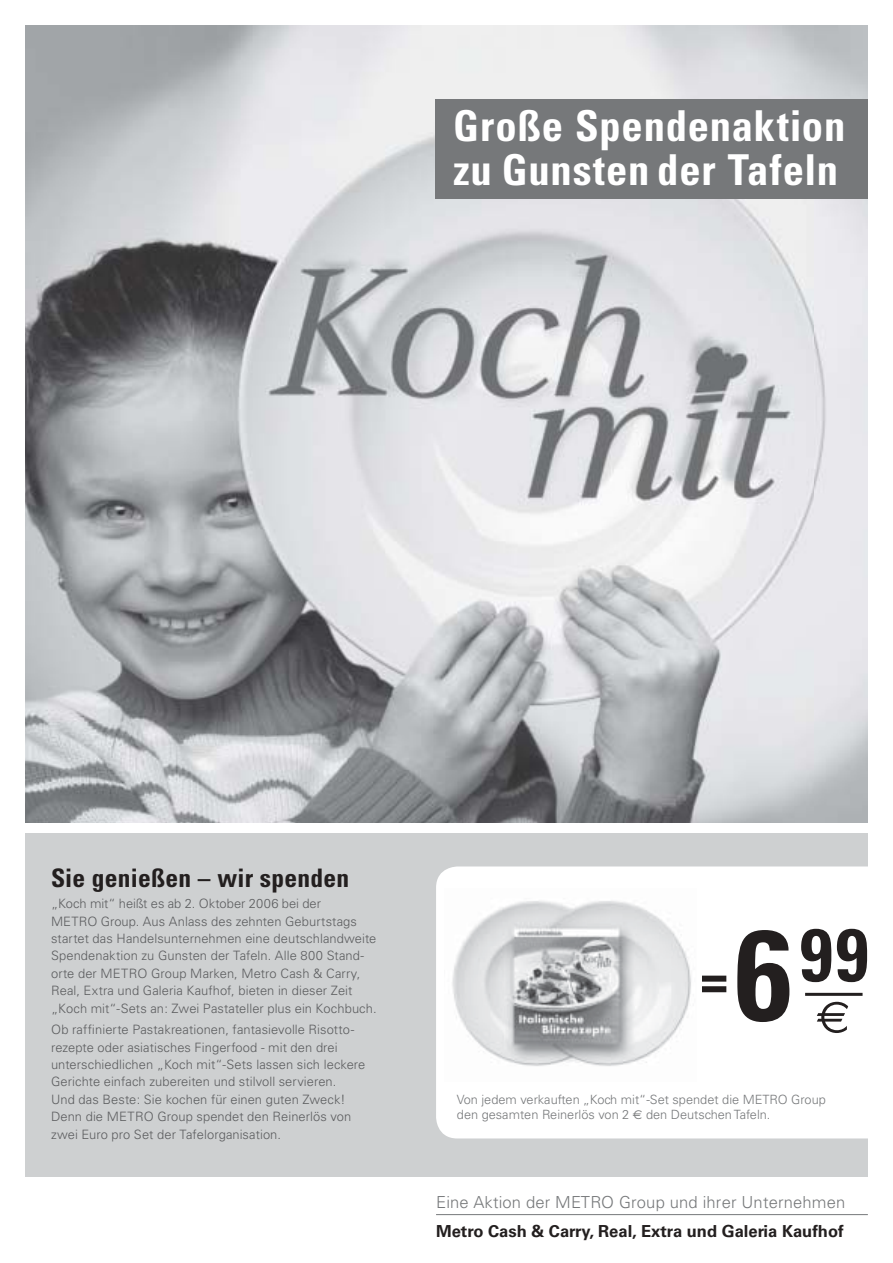
<style>
.page{position:relative;width:893px;height:1263px;background:#fff}
.page>*{position:absolute;margin:0;border:0;box-sizing:border-box;transform-origin:0 0}
.t1{font:700 condensed 74.55px "Univers";color:#231f1f}
.t2{font:700 condensed 42.6px/44.2px "Univers";letter-spacing:.015em;color:#fff}
.t3{font:700 condensed 25.5px "Univers";letter-spacing:.01em;color:#231f1f}
.t4{font:700 16.5px "Univers";color:#231f1f}
.t5{font:300 16.5px "Univers";letter-spacing:.01em;color:#76787a}
.t6{font:300 12.9px/17.4px "Univers";letter-spacing:.005em;color:#5c5d5f}
.t7{font:300 12.75px/15.8px "Univers";color:#76787a}
.s1{font-size:128.55px}
.s2{font-family:"Euro Sans";font-weight:400}
</style>
<div class="page">
<div style="left:26px;top:834px;width:841px;height:343px;background:#ced0d1"></div>
<img style="left:26px;top:26px;width:788px;height:797px">
<img style="left:814px;top:26px;width:53px;height:797px">
<div style="left:436px;top:99px;width:431px;height:100px;background:#76787a"></div>
<div style="left:436px;top:867px;width:431px;height:271px;background:#fff"></div>
<hr style="left:805px;top:993px;width:57px;height:3px;background:#231f1f">
<svg style="left:816px;top:1002px;width:32px;height:31px"></svg>
<img style="left:444px;top:888px;width:252px;height:194px">
<svg style="left:702px;top:976px;width:24px;height:16px"></svg>
<hr style="left:436px;top:1214px;width:431px;height:1px;background:#76787a">
<h2 class="t2" style="left:453px;top:108px;width:393px">Große Spendenaktion zu Gunsten der Tafeln</h2>
<h3 class="t3" style="left:51px;top:868px;width:300px">Sie genießen – wir spenden</h3>
<p class="t6" style="left:51px;top:896px;width:327px">„Koch mit“ heißt es ab 2. Oktober 2006 bei der<br>METRO Group. Aus Anlass des zehnten Geburtstags startet das Handelsunter nehmen eine deutschlandweite Spendenaktion zu Gunsten der Tafeln. Alle 800 Stand&shy;orte der METRO Group Marken, Metro Cash &amp; Carry, Real, Extra und Galeria Kaufhof, bieten in dieser Zeit „Koch mit“-Sets an: Zwei Pastateller plus ein Kochbuch.</p>
<p class="t6" style="left:51px;top:1022px;width:316px">Ob raffinierte Pastakreationen, fantasievolle Risotto&shy;rezepte oder asiatisches Fingerfood - mit den drei unterschiedlichen „Koch mit“-Sets lassen sich leckere Gerichte einfach zubereiten und stilvoll servieren.<br>Und das Beste: Sie kochen für einen guten Zweck!<br>Denn die METRO Group spendet den Reinerlös von zwei Euro pro Set der Tafelorganisation.</p>
<h1 class="t1" style="left:735px;top:928px;width:135px"><span class="s1">6</span>99</h1>
<p class="t7" style="left:457px;top:1092px;width:370px">Von jedem verkauften „Koch mit“-Set spendet die METRO Group den gesamten Reinerlös von 2 <span class="s2">€</span> den Deutschen Tafeln.</p>
<p class="t5" style="left:436px;top:1196px;width:411px">Eine Aktion der METRO Group und ihrer Unternehmen</p>
<p class="t4" style="left:436px;top:1225px;width:409px">Metro Cash &amp; Carry, Real, Extra und Galeria Kaufhof</p>
</div>
